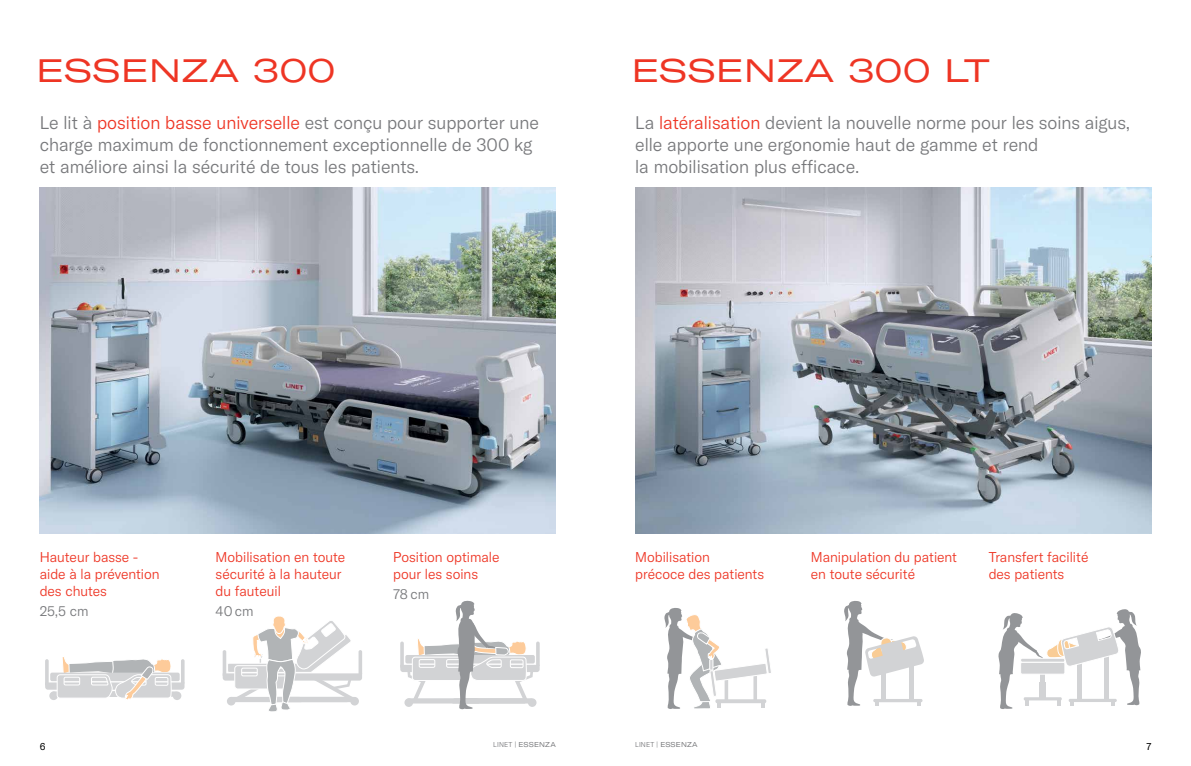
<style>
.page{position:relative;width:1191px;height:766px;background:#fff}
.page>*{position:absolute;margin:0;border:0;box-sizing:border-box;transform-origin:0 0}
.t1{font:32px "GT America Exp Rg";color:#ee3524}
.t2{font:300 18px/21.6px "GT America";color:#77787b}
.t3{font:300 14px/16.8px "GT America";color:#ee3524}
.t4{font:300 14px "GT America";color:#77787b}
.t5{font:10px "GT America";color:#000}
.t6{font:expanded 7px "GT America";letter-spacing:.025em;color:#77787b}
.s1{color:#ee3524}
.s2{font-weight:300;font-stretch:normal}
</style>
<div class="page">
<img style="left:40px;top:188px;width:516px;height:345px">
<img style="left:635px;top:188px;width:516px;height:345px">
<svg style="left:998px;top:609px;width:143px;height:100px"></svg>
<svg style="left:664px;top:608px;width:107px;height:101px"></svg>
<svg style="left:844px;top:601px;width:80px;height:105px"></svg>
<svg style="left:223px;top:616px;width:139px;height:96px"></svg>
<svg style="left:45px;top:657px;width:140px;height:43px"></svg>
<svg style="left:400px;top:600px;width:140px;height:109px"></svg>
<h1 class="t1" style="left:36px;top:51px;width:301px">ESSENZA 300</h1>
<h1 class="t1" style="left:631px;top:51px;width:360px">ESSENZA 300 LT</h1>
<p class="t2" style="left:40px;top:112px;width:500px">Le lit à <span class="s1">position basse universelle</span> est conçu pour supporter une charge maximum de fonctionnement exceptionnelle de 300 kg et améliore ainsi la sécurité de tous les patients.</p>
<p class="t2" style="left:635px;top:112px;width:496px">La <span class="s1">latéralisation</span> devient la nouvelle norme pour les soins aigus, elle apporte une ergonomie haut de gamme et rend<br>la mobilisation plus efficace.</p>
<p class="t3" style="left:40px;top:549px;width:121px">Hauteur basse - aide à la prévention des chutes</p>
<p class="t4" style="left:40px;top:602px;width:50px">25,5 cm</p>
<p class="t3" style="left:216px;top:549px;width:131px">Mobilisation en toute sécurité à la hauteur du fauteuil</p>
<p class="t4" style="left:216px;top:602px;width:40px">40 cm</p>
<p class="t3" style="left:393px;top:549px;width:108px">Position optimale pour les soins</p>
<p class="t4" style="left:393px;top:585px;width:37px">78 cm</p>
<p class="t3" style="left:635px;top:549px;width:130px">Mobilisation<br>précoce des patients</p>
<p class="t3" style="left:811px;top:549px;width:148px">Manipulation du patient en toute sécurité</p>
<p class="t3" style="left:988px;top:549px;width:101px">Transfert facilité des patients</p>
<p class="t5" style="left:40px;top:740px;width:7px">6</p>
<p class="t6" style="left:493px;top:740px;width:64px"><span class="s2">LINET |</span> ESSENZA</p>
<p class="t6" style="left:635px;top:740px;width:64px"><span class="s2">LINET |</span> ESSENZA</p>
<p class="t5" style="left:1146px;top:740px;width:6px">7</p>
</div>
